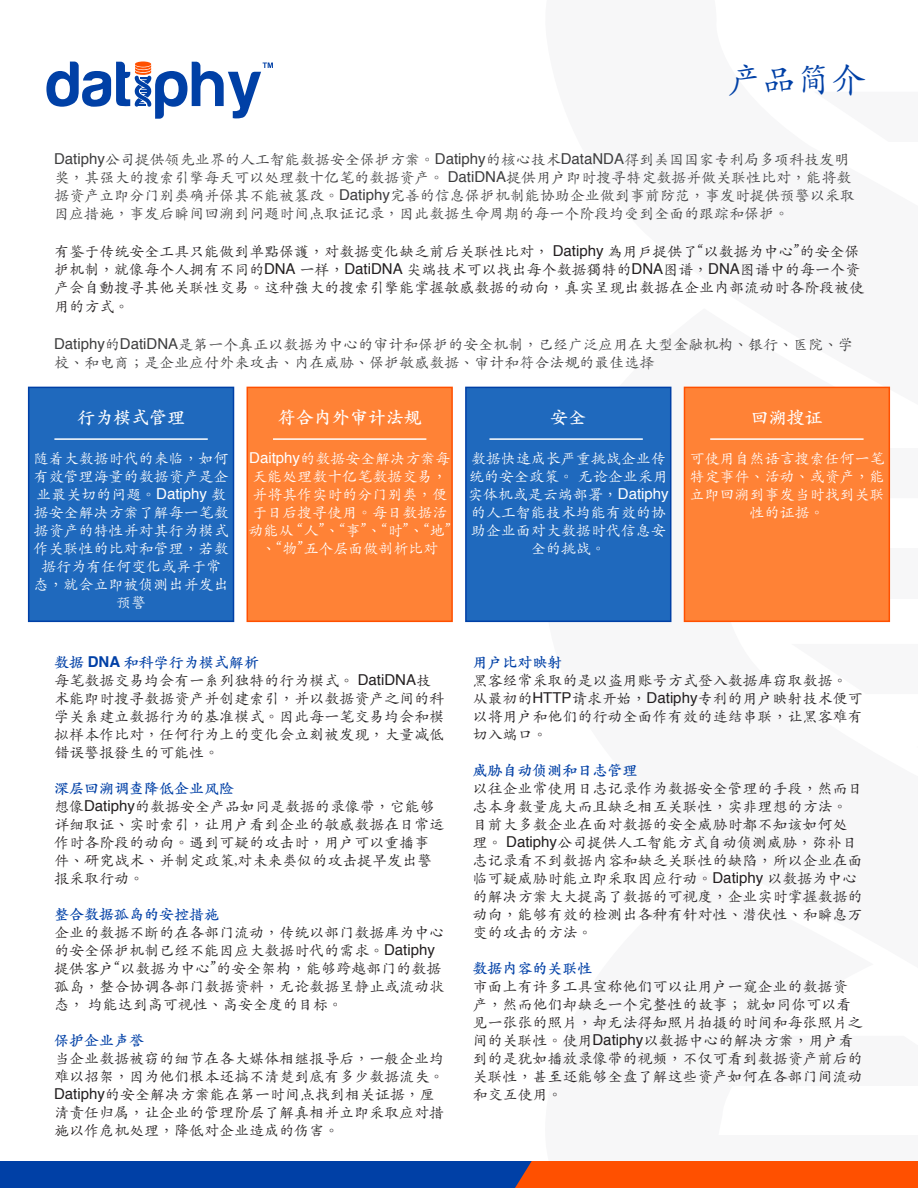
<style>
.page{position:relative;width:918px;height:1188px;background:#fff}
.page>*{position:absolute;margin:0;border:0;box-sizing:border-box;transform-origin:0 0}
.t1{font:34.5px "ST Kai Ti TC Regular";color:#0040a6}
.t2{font:18px "ST Kai Ti TC Bold";color:#fff}
.t3{font:15px/18px "ST Kai Ti TC Regular";color:#231f20}
.t4{font:15px/18px "ST Kai Ti TC Regular";color:#3e3e3f}
.t5{font:15px/18px "ST Kai Ti TC Regular";color:#fff;text-align:center}
.t6{font:15px "ST Kai Ti TC Bold";color:#0040a6}
.s1{font-family:"Helvetica"}
.s2{font-family:"Helvetica";font-weight:700}
</style>
<div class="page">
<svg style="left:538px;top:386px;width:353px;height:237px"></svg>
<div style="left:655px;top:1135px;width:263px;height:50px;background:#f7f7f8"></div>
<div style="left:756px;top:548px;width:162px;height:50px;background:#f7f7f8"></div>
<svg style="left:890px;top:448px;width:1px;height:50px"></svg>
<svg style="left:46px;top:62px;width:227px;height:57px"></svg>
<svg style="left:0;top:1161px;width:918px;height:27px;background:#6c465f"></svg>
<div style="left:29px;top:387px;width:205px;height:234px;background:#1f69bd"></div>
<div style="left:28px;top:387px;width:206px;height:235px;border:2px solid #0040a6"></div>
<hr style="left:54px;top:438px;width:154px;height:2px;background:#fff">
<div style="left:466px;top:387px;width:205px;height:234px;background:#1f69bd"></div>
<div style="left:465px;top:387px;width:206px;height:235px;border:2px solid #0040a6"></div>
<hr style="left:489px;top:438px;width:154px;height:2px;background:#fff">
<div style="left:247px;top:387px;width:205px;height:234px;background:#ff8236"></div>
<div style="left:247px;top:387px;width:206px;height:235px;border:2px solid #ff5000"></div>
<hr style="left:273px;top:438px;width:153px;height:2px;background:#fff">
<div style="left:684px;top:387px;width:205px;height:234px;background:#ff8236"></div>
<div style="left:684px;top:387px;width:206px;height:235px;border:2px solid #ff5000"></div>
<hr style="left:710px;top:438px;width:154px;height:2px;background:#fff">
<p class="t1" style="left:727px;top:58px;width:139px">产品简介</p>
<p class="t4" style="left:54px;top:150px;width:802px"><span class="s1">Datiphy</span>公司提供领先业界的人工智能数据安全保护方案。<span class="s1">Datiphy</span>的核心技术<span class="s1">DataNDA</span>得到美国国家专利局多项科技发明奖，其强大的搜索引擎每天可以处理数十亿笔的数据资产。 <span class="s1">DatiDNA</span>提供用户即时搜寻特定数据并做关联性比对，能将数据资产立即分门别类确并保其不能被篡改。<span class="s1">Datiphy</span>完善的信息保护机制能协助企业做到事前防范，事发时提供预警以采取因应措施，事发后瞬间回溯到问题时间点取证记录，因此数据生命周期的每一个阶段均受到全面的跟踪和保护。</p>
<p class="t3" style="left:54px;top:241px;width:811px">有鉴于传统安全工具只能做到单點保護，对数据变化缺乏前后关联性比对， <span class="s1">Datiphy</span> 為用戶提供了“以数据为中心”的安全保护机制，就像每个人拥有不同的<span class="s1">DNA</span> 一样，<span class="s1">DatiDNA</span> 尖端技术可以找出每个数据獨特的<span class="s1">DNA</span>图谱，<span class="s1">DNA</span>图谱中的每一个资产会自動搜寻其他关联性交易。这种強大的搜索引擎能掌握敏感数据的动向，真实呈现出数据在企业内部流动时各阶段被使</p>
<p class="t3" style="left:54px;top:297px;width:76px">用的方式。</p>
<p class="t4" style="left:54px;top:335px;width:801px"><span class="s1">Datiphy</span>的<span class="s1">DatiDNA</span>是第一个真正以数据为中心的审计和保护的安全机制，已经广泛应用在大型金融机构、银行、医院、学校、和电商；是企业应付外来攻击、内在威胁、保护敏感数据、审计和符合法规的最佳选择</p>
<p class="t2" style="left:77px;top:406px;width:109px">行为模式管理</p>
<p class="t5" style="left:34px;top:449px;width:197px">随着大数据时代的来临，如何有效管理海量的数据资产是企业最关切的问题。<span class="s1">Datiphy</span> 数据安全解决方案了解每一笔数据资产的特性并对其行为模式作关联性的比对和管理，若数据行为有任何变化或异于常态，就会立即被侦测出并发出预警</p>
<p class="t2" style="left:278px;top:406px;width:145px">符合内外审计法规</p>
<p class="t5" style="left:249px;top:449px;width:204px"><span class="s1">Daitphy</span>的数据安全解决方案每天能处理数十亿笔数据交易，并将其作实时的分门别类，便于日后搜寻使用。每日数据活动能从 “人”、“事”、“时”、“地”、“物”五个层面做剖析比对</p>
<p class="t6" style="left:54px;top:653px;width:206px">数据 <span class="s2">DNA</span> 和科学行为模式解析</p>
<p class="t3" style="left:54px;top:671px;width:391px">每笔数据交易均会有一系列独特的行为模式。 <span class="s1">DatiDNA</span>技术能即时搜寻数据资产并创建索引，并以数据资产之间的科学关系建立数据行为的基准模式。因此每一笔交易均会和模拟样本作比对，任何行为上的变化会立刻被发现，大量减低错误警报發生的可能性。</p>
<p class="t6" style="left:54px;top:779px;width:181px">深层回溯调查降低企业风险</p>
<p class="t3" style="left:54px;top:797px;width:391px">想像<span class="s1">Datiphy</span>的数据安全产品如同是数据的录像带，它能够详细取证、实时索引，让用户看到企业的敏感数据在日常运作时各阶段的动向。遇到可疑的攻击时，用户可以重播事件、研究战术、并制定政策,对未来类似的攻击提早发出警报采取行动。</p>
<p class="t6" style="left:54px;top:905px;width:166px">整合数据孤岛的安控措施</p>
<p class="t3" style="left:54px;top:923px;width:391px">企业的数据不断的在各部门流动，传统以部门数据库为中心的安全保护机制已经不能因应大数据时代的需求。<span class="s1">Datiphy</span>提供客户“以数据为中心”的安全架构，能够跨越部门的数据孤岛，整合协调各部门数据资料，无论数据呈静止或流动状态， 均能达到高可视性、高安全度的目标。</p>
<p class="t6" style="left:54px;top:1031px;width:91px">保护企业声誉</p>
<p class="t3" style="left:54px;top:1049px;width:391px">当企业数据被窃的细节在各大媒体相继报导后，一般企业均难以招架，因为他们根本还搞不清楚到底有多少数据流失。<br><span class="s1">Datiphy</span>的安全解决方案能在第一时间点找到相关证据，厘清责任归属，让企业的管理阶层了解真相并立即采取应对措施以作危机处理，降低对企业造成的伤害。</p>
<p class="t2" style="left:550px;top:406px;width:37px">安全</p>
<p class="t5" style="left:468px;top:449px;width:202px">数据快速成长严重挑战企业传统的安全政策。 无论企业采用实体机或是云端部署，<span class="s1">Datiphy</span>的人工智能技术均能有效的协助企业面对大数据时代信息安全的挑战。</p>
<p class="t2" style="left:751px;top:406px;width:73px">回溯搜证</p>
<p class="t5" style="left:689px;top:449px;width:196px">可使用自然语言搜索任何一笔特定事件、活动、或资产，能立即回溯到事发当时找到关联性的证据。</p>
<p class="t6" style="left:472px;top:653px;width:91px">用户比对映射</p>
<p class="t3" style="left:472px;top:671px;width:392px">黑客经常采取的是以盗用账号方式登入数据库窃取数据。从最初的<span class="s1">HTTP</span>请求开始，<span class="s1">Datiphy</span>专利的用户映射技术便可以将用户和他们的行动全面作有效的连结串联，让黑客难有切入端口。</p>
<p class="t6" style="left:472px;top:761px;width:166px">威胁自动侦测和日志管理</p>
<p class="t3" style="left:472px;top:779px;width:391px">以往企业常使用日志记录作为数据安全管理的手段，然而日志本身数量庞大而且缺乏相互关联性，实非理想的方法。目前大多数企业在面对数据的安全威胁时都不知该如何处理。 <span class="s1">Datiphy</span>公司提供人工智能方式自动侦测威胁，弥补日志记录看不到数据内容和缺乏关联性的缺陷，所以企业在面临可疑威胁时能立即采取因应行动。<span class="s1">Datiphy</span> 以数据为中心的解决方案大大提高了数据的可视度，企业实时掌握数据的动向，能够有效的检测出各种有针对性、潜伏性、和瞬息万变的攻击的方法。</p>
<p class="t6" style="left:472px;top:959px;width:121px">数据内容的关联性</p>
<p class="t3" style="left:472px;top:977px;width:391px">市面上有许多工具宣称他们可以让用户一窥企业的数据资产，然而他们却缺乏一个完整性的故事； 就如同你可以看见一张张的照片，却无法得知照片拍摄的时间和每张照片之间的关联性。使用<span class="s1">Datiphy</span>以数据中心的解决方案，用户看到的是犹如播放录像带的视频，不仅可看到数据资产前后的关联性，甚至还能够全盘了解这些资产如何在各部门间流动和交互使用。</p>
</div>
